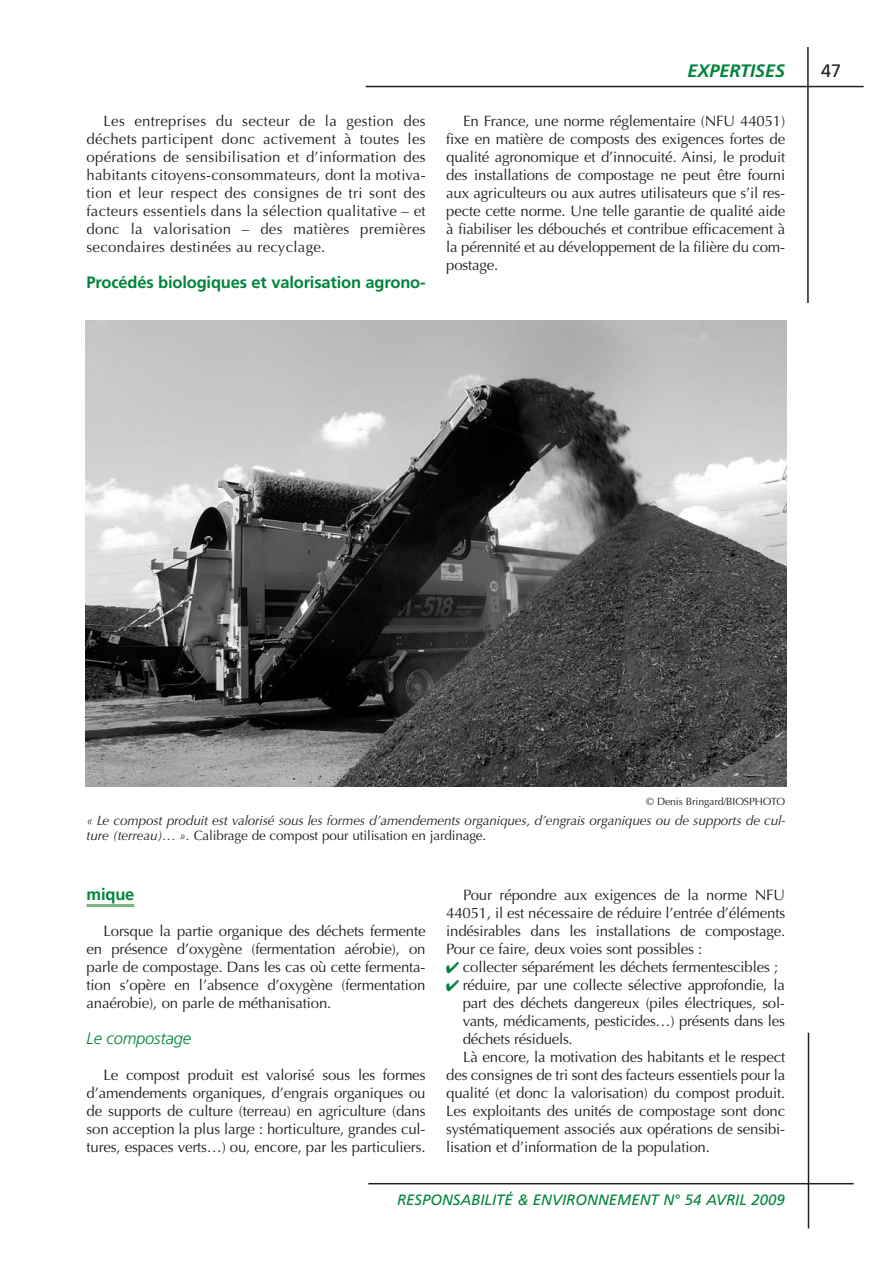
<style>
.page{position:relative;width:893px;height:1263px;background:#fff}
.page>*{position:absolute;margin:0;border:0;box-sizing:border-box;transform-origin:0 0}
.t1{font:italic 700 18px "Frutiger";color:#00843d}
.t2{font:18px "Frutiger";color:#231f20}
.t3{font:700 16.5px "Frutiger";letter-spacing:-.01em;color:#00843d}
.t4{font:italic 300 16.5px "Frutiger";letter-spacing:-.01em;color:#00843d}
.t5{font:15px/18px "Optima";letter-spacing:-.01em;color:#231f20;text-align:justify}
.t6{font:italic 15px "Frutiger";color:#00843d}
.t7{font:italic 13.5px/15px "Optima";letter-spacing:-.01em;color:#231f20}
.t8{font:10.5px "Optima";letter-spacing:-.01em;color:#231f20}
.s1{font-style:normal}
.s2{color:#00843d}
</style>
<div class="page">
<hr style="left:366px;top:86px;width:498px;height:1px;background:#231f20">
<hr style="left:807px;top:47px;width:2px;height:256px;background:#231f20">
<hr style="left:368px;top:1183px;width:486px;height:1px;background:#231f20">
<hr style="left:808px;top:1032px;width:1px;height:196px;background:#231f20">
<hr style="left:87px;top:904px;width:47px;height:3px;background:#76b48a">
<img style="left:85px;top:321px;width:702px;height:465px">
<p class="t5" style="left:87px;top:112px;width:341px;text-indent:17px">Les entreprises du secteur de la gestion des déchets participent donc activement à toutes les opérations de sensibilisation et d’information des habitants citoyens-consommateurs, dont la motiva&shy;tion et leur respect des consignes de tri sont des facteurs essentiels dans la sélection qualitative – et donc la valorisation – des matières premières secondaires destinées au recyclage.</p>
<p class="t3" style="left:87px;top:276px;width:341px">Procédés biologiques et valorisation agrono-</p>
<p class="t1" style="left:687px;top:63px;width:99px">EXPERTISES</p>
<p class="t2" style="left:821px;top:63px;width:22px">47</p>
<p class="t5" style="left:446px;top:112px;width:341px;text-indent:17px">En France, une norme réglementaire (NFU 44051) fixe en matière de composts des exigences fortes de qualité agronomique et d’innocuité. Ainsi, le produit des installations de compostage ne peut être fourni aux agriculteurs ou aux autres utilisateurs que s’il res&shy;pecte cette norme. Une telle garantie de qualité aide à fiabiliser les débouchés et contribue efficacement à la pérennité et au développement de la filière du com&shy;postage.</p>
<p class="t8" style="left:646px;top:796px;width:140px">© Denis Bringard/BIOSPHOTO</p>
<p class="t7" style="left:87px;top:813px;width:700px">« Le compost produit est valorisé sous les formes d’amendements organiques, d’engrais organiques ou de supports de cul&shy;ture (terreau)… ». <span class="s1">Calibrage de compost pour utilisation en jardinage.</span></p>
<p class="t3" style="left:87px;top:888px;width:49px">mique</p>
<p class="t5" style="left:87px;top:922px;width:340px;text-indent:17px">Lorsque la partie organique des déchets fermente en présence d’oxygène (fermentation aérobie), on parle de compostage. Dans les cas où cette fermenta&shy;tion s’opère en l’absence d’oxygène (fermentation anaérobie), on parle de méthanisation.</p>
<p class="t4" style="left:87px;top:1032px;width:106px">Le compostage</p>
<p class="t5" style="left:87px;top:1066px;width:340px;text-indent:17px">Le compost produit est valorisé sous les formes d’amendements organiques, d’engrais organiques ou de supports de culture (terreau) en agriculture (dans son acception la plus large : horticulture, grandes cul&shy;tures, espaces verts…) ou, encore, par les particuliers.</p>
<p class="t5" style="left:446px;top:886px;width:340px;text-indent:17px">Pour répondre aux exigences de la norme NFU 44051, il est nécessaire de réduire l’entrée d’éléments indésirables dans les installations de compostage.<br>Pour ce faire, deux voies sont possibles :</p>
<p class="t5" style="left:446px;top:958px;width:334px"><span class="s2">✔</span> collecter séparément les déchets fermentescibles ;</p>
<p class="t5" style="left:446px;top:976px;width:340px"><span class="s2">✔</span> réduire, par une collecte sélective approfondie, la</p>
<p class="t5" style="left:463px;top:994px;width:324px">part des déchets dangereux (piles électriques, sol-</p>
<p class="t5" style="left:463px;top:1012px;width:324px">vants, médicaments, pesticides…) présents dans les</p>
<p class="t5" style="left:463px;top:1030px;width:112px">déchets résiduels.</p>
<p class="t5" style="left:463px;top:1048px;width:323px">Là encore, la motivation des habitants et le respect</p>
<p class="t5" style="left:446px;top:1066px;width:340px">des consignes de tri sont des facteurs essentiels pour la</p>
<p class="t5" style="left:446px;top:1084px;width:340px">qualité (et donc la valorisation) du compost produit.</p>
<p class="t5" style="left:446px;top:1102px;width:340px">Les exploitants des unités de compostage sont donc</p>
<p class="t5" style="left:446px;top:1120px;width:341px">systématiquement associés aux opérations de sensibi-</p>
<p class="t5" style="left:446px;top:1138px;width:265px">lisation et d’information de la population.</p>
<p class="t6" style="left:397px;top:1194px;width:389px">RESPONSABILITÉ &amp; ENVIRONNEMENT N° 54 AVRIL 2009</p>
</div>
